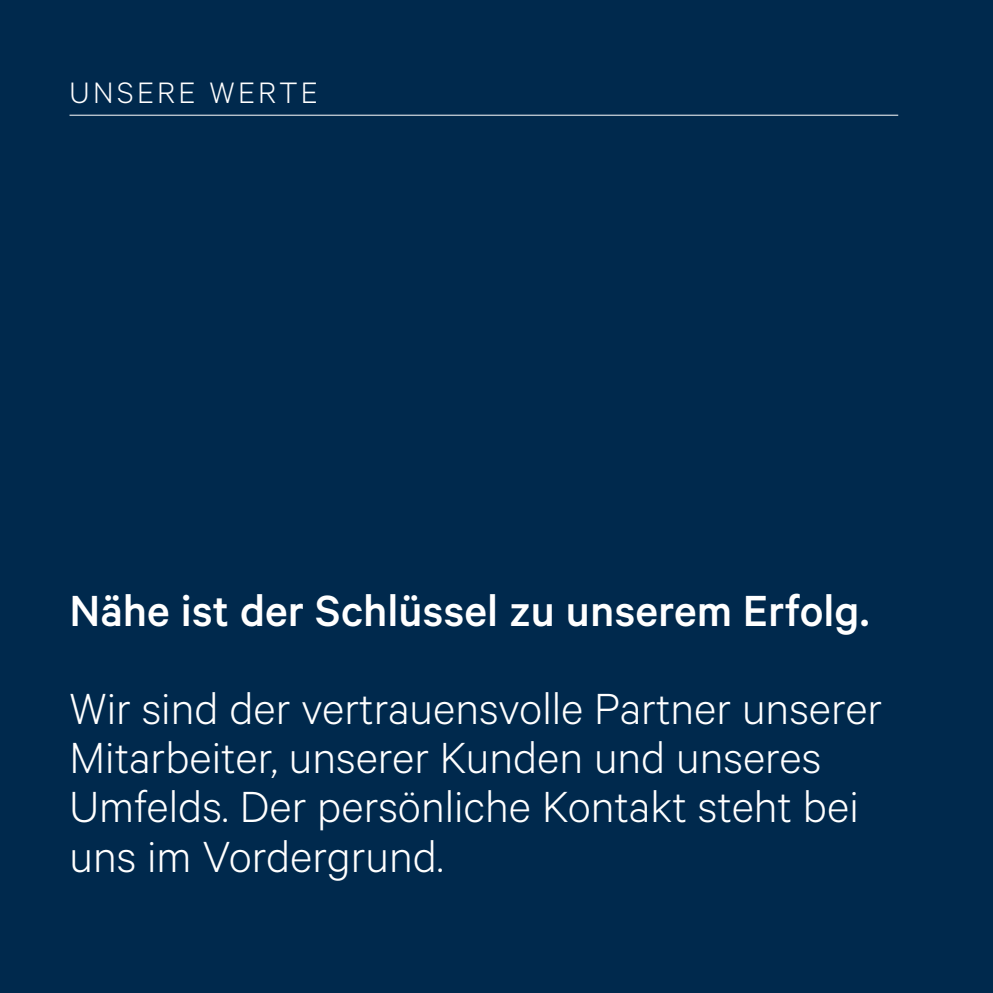
<style>
.page{position:relative;width:993px;height:993px;background:#fff}
.page>*{position:absolute;margin:0;border:0;box-sizing:border-box;transform-origin:0 0}
.t1{font:300 49px/49px "Calibre";color:#fff}
.t2{font:500 49px "Calibre";color:#fff}
.t3{font:300 33.25px "Calibre";letter-spacing:.095em;color:#fff}
</style>
<div class="page">
<div style="left:0;top:0;width:992px;height:992px;background:#00294d"></div>
<hr style="left:69px;top:115px;width:828px;height:1px;background:#fff">
<p class="t3" style="left:69px;top:73px;width:250px">UNSERE WERTE</p>
<p class="t2" style="left:69px;top:582px;width:801px">Nähe ist der Schlüssel zu unserem Erfolg.</p>
<p class="t1" style="left:69px;top:682px;width:814px">Wir sind der vertrauensvolle Partner unserer Mitarbeiter, unserer Kunden und unseres Umfelds. Der persönliche Kontakt steht bei uns im Vordergrund.</p>
</div>
